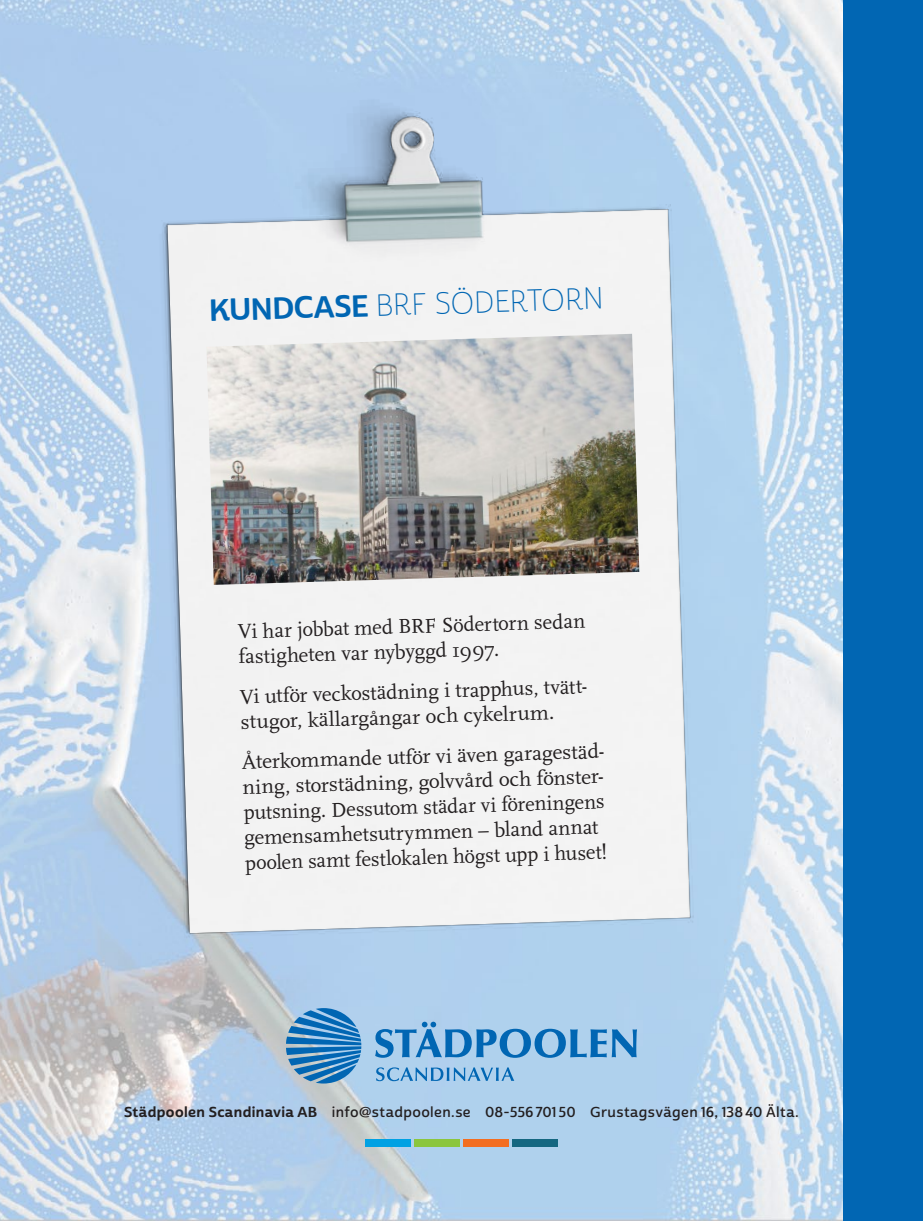
<style>
.page{position:relative;width:923px;height:1221px;background:#fff}
.page>*{position:absolute;margin:0;border:0;box-sizing:border-box;transform-origin:0 0}
.t1{font:29.75px "Cabrito Sans Nor Thi";color:#0166b3}
.t2{font:21px/25.2px "Scala Pro";color:#231f20}
.t3{font:14px "Cabrito Sans Nor Dem";letter-spacing:.03em;color:#231f20}
.s1{font-family:"Cabrito Sans Nor Bol"}
</style>
<div class="page">
<img style="left:0;top:0;width:843px;height:1220px">
<div style="left:843px;top:0;width:80px;height:1220px;background:#0166b3"></div>
<div style="left:365px;top:1138px;width:45px;height:8px;background:#00a1e3"></div>
<div style="left:414px;top:1138px;width:45px;height:8px;background:#8bc63e"></div>
<div style="left:463px;top:1138px;width:46px;height:8px;background:#f36e21"></div>
<div style="left:512px;top:1138px;width:46px;height:8px;background:#156781"></div>
<img style="left:37px;top:81px;width:756px;height:936px">
<img style="left:206px;top:334px;width:433px;height:251px">
<svg style="left:375px;top:1021px;width:262px;height:36px;background:#72abd8"></svg>
<svg style="left:286px;top:1008px;width:75px;height:75px;background:#5495c7"></svg>
<svg style="left:376px;top:1067px;width:138px;height:14px;background:#79b0db"></svg>
<h1 class="t1" style="left:209px;top:294px;width:396px;rotate:-2deg"><span class="s1">KUNDCASE</span> BRF SÖDERTORN</h1>
<p class="t2" style="left:237px;top:620px;width:349px;rotate:-2deg">Vi har jobbat med BRF Södertorn sedan fastigheten var nybyggd 1997.</p>
<p class="t2" style="left:239px;top:685px;width:354px;rotate:-2deg">Vi utför veckostädning i trapphus, tvätt&shy;stugor, källargångar och cykelrum.</p>
<p class="t2" style="left:241px;top:750px;width:369px;rotate:-2deg">Återkommande utför vi även garagestäd&shy;ning, storstädning, golvvård och fönster&shy;putsning. Dessutom städar vi föreningens gemensamhetsutrymmen – bland annat poolen samt festlokalen högst upp i huset!</p>
<p class="t3" style="left:124px;top:1102px;width:676px"><span class="s1">Städpoolen Scandinavia AB</span> info@stadpoolen.se 08-556 701 50 Grustagsvägen 16, 138 40 Älta.</p>
</div>
